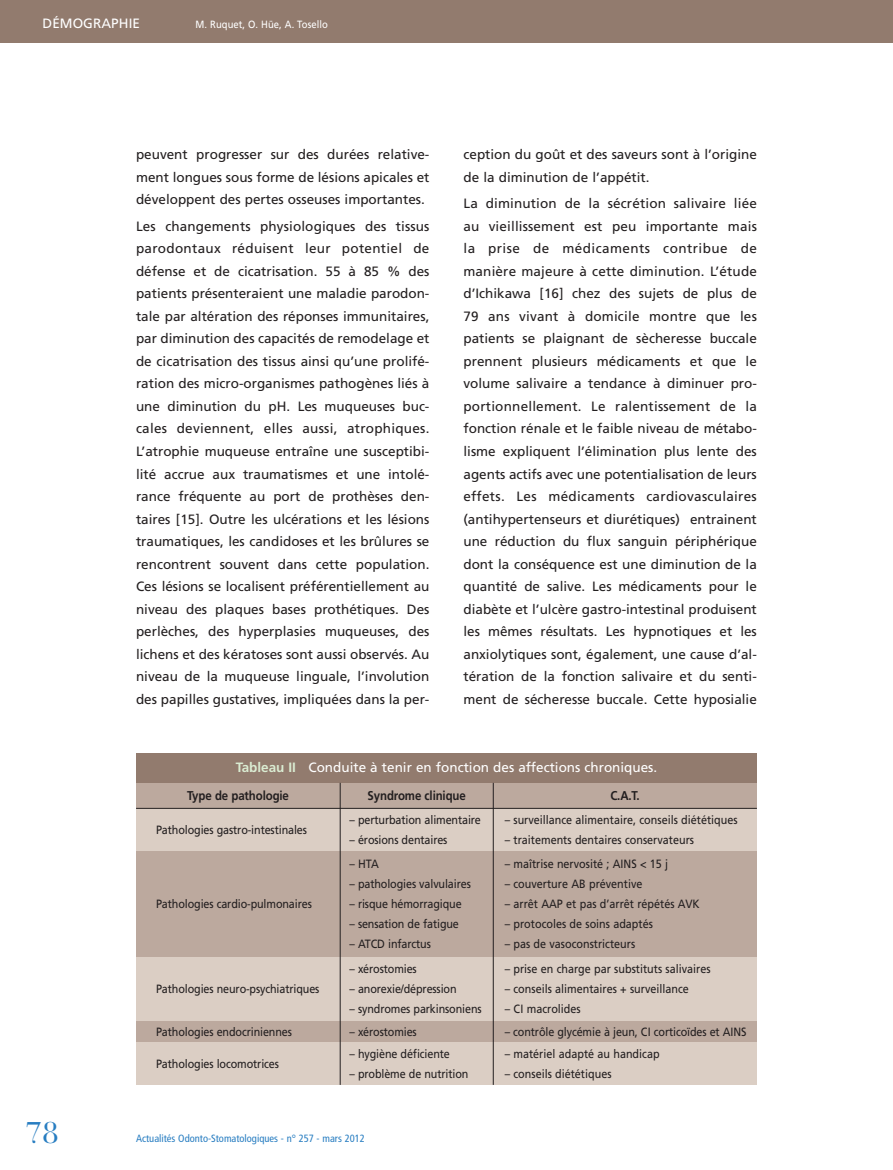
<style>
.page{position:relative;width:893px;height:1170px;background:#fff}
.page>*{position:absolute;margin:0;border:0;box-sizing:border-box;transform-origin:0 0}
.t1{font:30px "Bauer Bodoni";color:#277dc1}
.t2{font:13.5px/22.5px "Frutiger";color:#231f20;text-align:justify}
.t3{font:13.5px "Frutiger";color:#fff}
.t4{font:700 12.75px "Frutiger";letter-spacing:-.01em;color:#231f20;scale:.9 1}
.t5{font:12px "Frutiger";letter-spacing:-.01em;color:#231f20;scale:.9 1}
.t6{font:condensed 10.5px "Frutiger";color:#277dc1}
.t7{font:10.5px "Frutiger";letter-spacing:.005em;color:#fff;scale:.9 1}
.s1{font-weight:700;color:#daecd2}
</style>
<div class="page">
<div style="left:0;top:0;width:893px;height:43px;background:#927b6e"></div>
<div style="left:136px;top:753px;width:621px;height:29px;background:#927b6e"></div>
<div style="left:136px;top:782px;width:204px;height:26px;background:#bca99e"></div>
<div style="left:136px;top:808px;width:204px;height:42px;background:#dbcec4"></div>
<div style="left:136px;top:850px;width:204px;height:107px;background:#bca99e"></div>
<div style="left:136px;top:957px;width:204px;height:63px;background:#dbcec4"></div>
<div style="left:136px;top:1020px;width:204px;height:22px;background:#bca99e"></div>
<div style="left:136px;top:1042px;width:204px;height:42px;background:#dbcec4"></div>
<div style="left:340px;top:782px;width:153px;height:26px;background:#bca99e"></div>
<div style="left:493px;top:782px;width:264px;height:26px;background:#bca99e"></div>
<div style="left:493px;top:808px;width:264px;height:42px;background:#dbcec4"></div>
<div style="left:493px;top:850px;width:264px;height:107px;background:#bca99e"></div>
<div style="left:493px;top:957px;width:264px;height:63px;background:#dbcec4"></div>
<div style="left:493px;top:1020px;width:264px;height:22px;background:#bca99e"></div>
<div style="left:493px;top:1042px;width:264px;height:42px;background:#dbcec4"></div>
<div style="left:340px;top:808px;width:153px;height:42px;background:#dbcec4"></div>
<div style="left:340px;top:850px;width:153px;height:107px;background:#bca99e"></div>
<div style="left:340px;top:957px;width:153px;height:63px;background:#dbcec4"></div>
<div style="left:340px;top:1020px;width:153px;height:22px;background:#bca99e"></div>
<div style="left:340px;top:1042px;width:153px;height:42px;background:#dbcec4"></div>
<hr style="left:340px;top:782px;width:1px;height:302px;background:#231f20">
<hr style="left:493px;top:782px;width:1px;height:302px;background:#231f20">
<hr style="left:136px;top:808px;width:621px;height:1px;background:#231f20">
<p class="t3" style="left:43px;top:18px;width:99px">DÉMOGRAPHIE</p>
<p class="t7" style="left:196px;top:20px;width:148px">M. Ruquet, O. Hüe, A. Tosello</p>
<p class="t2" style="left:136px;top:144px;width:295px">peuvent progresser sur des durées relative&shy;ment longues sous forme de lésions apicales et développent des pertes osseuses importantes.</p>
<p class="t2" style="left:136px;top:216px;width:295px">Les changements physiologiques des tissus parodontaux réduisent leur potentiel de défense et de cicatrisation. 55 à 85 % des patients présenteraient une maladie parodon&shy;tale par altération des réponses immunitaires, par diminution des capacités de remodelage et de cicatrisation des tissus ainsi qu’une prolifé&shy;ration des micro-organismes pathogènes liés à une diminution du pH. Les muqueuses buc&shy;cales deviennent, elles aussi, atrophiques.<br>L’atrophie muqueuse entraîne une susceptibi&shy;lité accrue aux traumatismes et une intolé&shy;rance fréquente au port de prothèses den&shy;taires [15]. Outre les ulcérations et les lésions traumatiques, les candidoses et les brûlures se rencontrent souvent dans cette population.<br>Ces lésions se localisent préférentiellement au niveau des plaques bases prothétiques. Des perlèches, des hyperplasies muqueuses, des lichens et des kératoses sont aussi observés. Au niveau de la muqueuse linguale, l’involution des papilles gustatives, impliquées dans la per-</p>
<p class="t2" style="left:463px;top:144px;width:295px">ception du goût et des saveurs sont à l’origine de la diminution de l’appétit.</p>
<p class="t2" style="left:463px;top:193px;width:295px">La diminution de la sécrétion salivaire liée au vieillissement est peu importante mais la prise de médicaments contribue de manière majeure à cette diminution. L’étude d’Ichikawa [16] chez des sujets de plus de 79 ans vivant à domicile montre que les patients se plaignant de sècheresse buccale prennent plusieurs médicaments et que le volume salivaire a tendance à diminuer pro&shy;portionnellement. Le ralentissement de la fonction rénale et le faible niveau de métabo&shy;lisme expliquent l’élimination plus lente des agents actifs avec une potentialisation de leurs effets. Les médicaments cardiovasculaires (antihypertenseurs et diurétiques) entrainent une réduction du flux sanguin périphérique dont la conséquence est une diminution de la quantité de salive. Les médicaments pour le diabète et l’ulcère gastro-intestinal produisent les mêmes résultats. Les hypnotiques et les anxiolytiques sont, également, une cause d’al&shy;tération de la fonction salivaire et du senti&shy;ment de sécheresse buccale. Cette hyposialie</p>
<h1 class="t1" style="left:26px;top:1121px;width:35px">78</h1>
<p class="t3" style="left:236px;top:761px;width:423px"><span class="s1">Tableau II</span> Conduite à tenir en fonction des affections chroniques.</p>
<p class="t4" style="left:187px;top:790px;width:115px">Type de pathologie</p>
<p class="t5" style="left:156px;top:824px;width:169px">Pathologies gastro-intestinales</p>
<p class="t4" style="left:368px;top:790px;width:111px">Syndrome clinique</p>
<p class="t4" style="left:610px;top:790px;width:34px">C.A.T.</p>
<p class="t5" style="left:505px;top:814px;width:260px">– surveillance alimentaire, conseils diététiques</p>
<p class="t5" style="left:505px;top:834px;width:212px">– traitements dentaires conservateurs</p>
<p class="t5" style="left:505px;top:859px;width:183px">– maîtrise nervosité ; AINS &lt; 15 j</p>
<p class="t5" style="left:505px;top:879px;width:154px">– couverture AB préventive</p>
<p class="t5" style="left:505px;top:898px;width:218px">– arrêt AAP et pas d’arrêt répétés AVK</p>
<p class="t5" style="left:505px;top:918px;width:166px">– protocoles de soins adaptés</p>
<p class="t5" style="left:505px;top:938px;width:146px">– pas de vasoconstricteurs</p>
<p class="t5" style="left:505px;top:964px;width:230px">– prise en charge par substituts salivaires</p>
<p class="t5" style="left:505px;top:984px;width:206px">– conseils alimentaires + surveillance</p>
<p class="t5" style="left:505px;top:1003px;width:86px">– CI macrolides</p>
<p class="t5" style="left:505px;top:1026px;width:270px">– contrôle glycémie à jeun, CI corticoïdes et AINS</p>
<p class="t5" style="left:505px;top:1048px;width:174px">– matériel adapté au handicap</p>
<p class="t5" style="left:505px;top:1068px;width:120px">– conseils diététiques</p>
<p class="t5" style="left:350px;top:814px;width:148px">– perturbation alimentaire</p>
<p class="t5" style="left:350px;top:834px;width:110px">– érosions dentaires</p>
<p class="t5" style="left:350px;top:859px;width:34px">– HTA</p>
<p class="t5" style="left:350px;top:879px;width:136px">– pathologies valvulaires</p>
<p class="t5" style="left:350px;top:898px;width:126px">– risque hémorragique</p>
<p class="t5" style="left:350px;top:918px;width:123px">– sensation de fatigue</p>
<p class="t5" style="left:350px;top:938px;width:92px">– ATCD infarctus</p>
<p class="t5" style="left:350px;top:964px;width:76px">– xérostomies</p>
<p class="t5" style="left:350px;top:984px;width:121px">– anorexie/dépression</p>
<p class="t5" style="left:350px;top:1003px;width:148px">– syndromes parkinsoniens</p>
<p class="t5" style="left:350px;top:1026px;width:76px">– xérostomies</p>
<p class="t5" style="left:350px;top:1048px;width:113px">– hygiène déficiente</p>
<p class="t5" style="left:350px;top:1068px;width:134px">– problème de nutrition</p>
<p class="t5" style="left:156px;top:898px;width:175px">Pathologies cardio-pulmonaires</p>
<p class="t5" style="left:156px;top:984px;width:183px">Pathologies neuro-psychiatriques</p>
<p class="t5" style="left:156px;top:1026px;width:152px">Pathologies endocriniennes</p>
<p class="t5" style="left:156px;top:1058px;width:138px">Pathologies locomotrices</p>
<p class="t6" style="left:136px;top:1134px;width:230px">Actualités Odonto-Stomatologiques - n° 257 - mars 2012</p>
</div>
